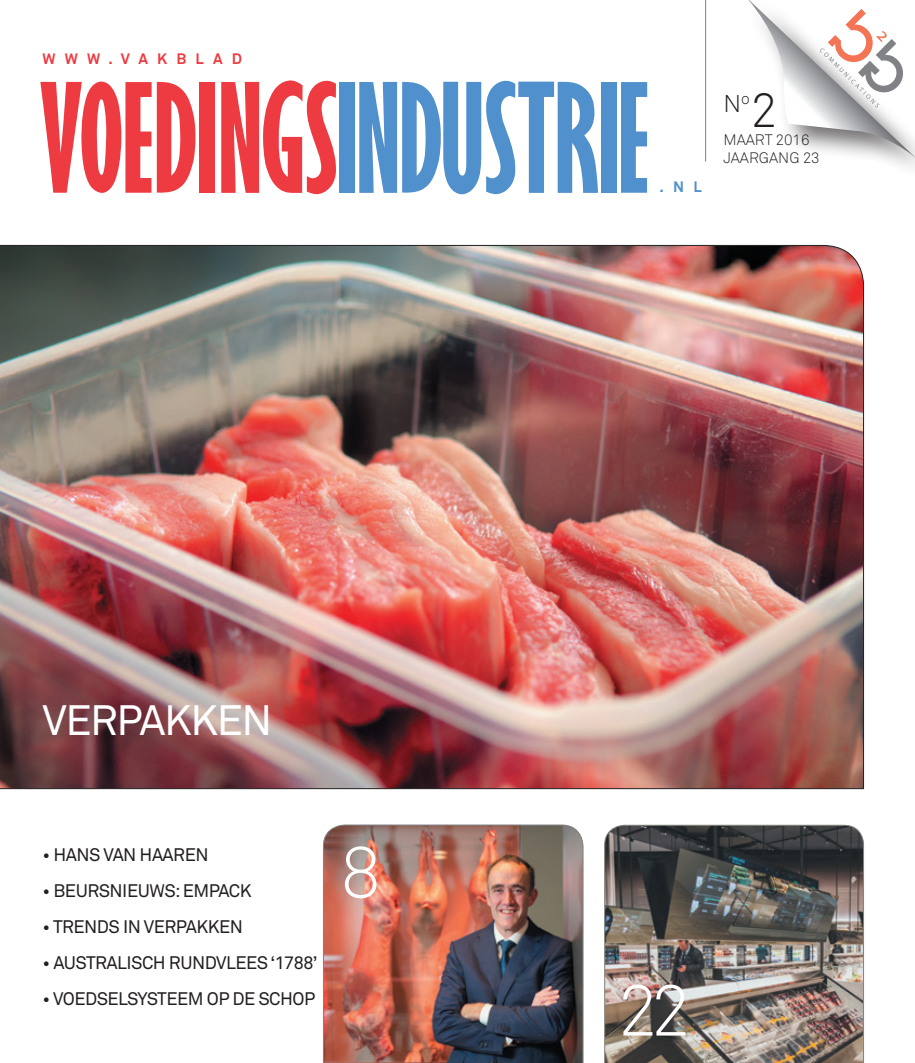
<style>
.page{position:relative;width:915px;height:1063px;background:#fff}
.page>*{position:absolute;margin:0;border:0;box-sizing:border-box;transform-origin:0 0}
.t1{font:700 extra-condensed 158.55px "Gill Sans BQ";letter-spacing:-.015em;color:#5090cc}
.t2{font:300 72px "Akkurat";color:#fff}
.t3{font:300 48px "Akkurat";color:#231f20}
.t4{font:42px "Akkurat";letter-spacing:-.035em;color:#fff}
.t5{font:300 24px "Akkurat";color:#231f20}
.t6{font:18px "Akkurat";letter-spacing:-.03em;color:#231f20}
.t7{font:300 15px/18px "Akkurat";color:#231f20}
.t8{font:700 15px "Akkurat";letter-spacing:.61em;color:#ee3a41}
.t9{font:700 15px "Akkurat";color:#5090cc}
.s1{color:#ee3a41}
</style>
<div class="page">
<img style="left:323px;top:825px;width:260px;height:238px">
<img style="left:604px;top:825px;width:259px;height:238px">
<img style="left:0;top:245px;width:864px;height:544px">
<hr style="left:705px;top:0;width:1px;height:162px;background:#808285">
<svg style="left:748px;top:0;width:166px;height:157px"></svg>
<p class="t8" style="left:43px;top:49px;width:201px">WWW.VAKBLAD</p>
<h1 class="t1" style="left:40px;top:54px;width:611px"><span class="s1">VOEDINGS</span>INDUSTRIE</h1>
<p class="t9" style="left:659px;top:177px;width:43px">.NL</p>
<h3 class="t5" style="left:723px;top:88px;width:28px">N<sup>o</sup></h3>
<h3 class="t3" style="left:749px;top:80px;width:29px">2</h3>
<p class="t7" style="left:723px;top:130px;width:98px">MAART 2016<br>JAARGANG 23</p>
<h3 class="t4" style="left:43px;top:694px;width:231px">VERPAKKEN</h3>
<p class="t6" style="left:43px;top:843px;width:167px">• HANS VAN HAAREN</p>
<p class="t6" style="left:43px;top:879px;width:211px">• BEURSNIEUWS: EMPACK</p>
<p class="t6" style="left:43px;top:915px;width:202px">• TRENDS IN VERPAKKEN</p>
<p class="t6" style="left:43px;top:951px;width:276px">• AUSTRALISCH RUNDVLEES ‘1788’</p>
<p class="t6" style="left:43px;top:987px;width:274px">• VOEDSELSYSTEEM OP DE SCHOP</p>
<h2 class="t2" style="left:340px;top:827px;width:42px">8</h2>
<h2 class="t2" style="left:616px;top:965px;width:75px">22</h2>
</div>
